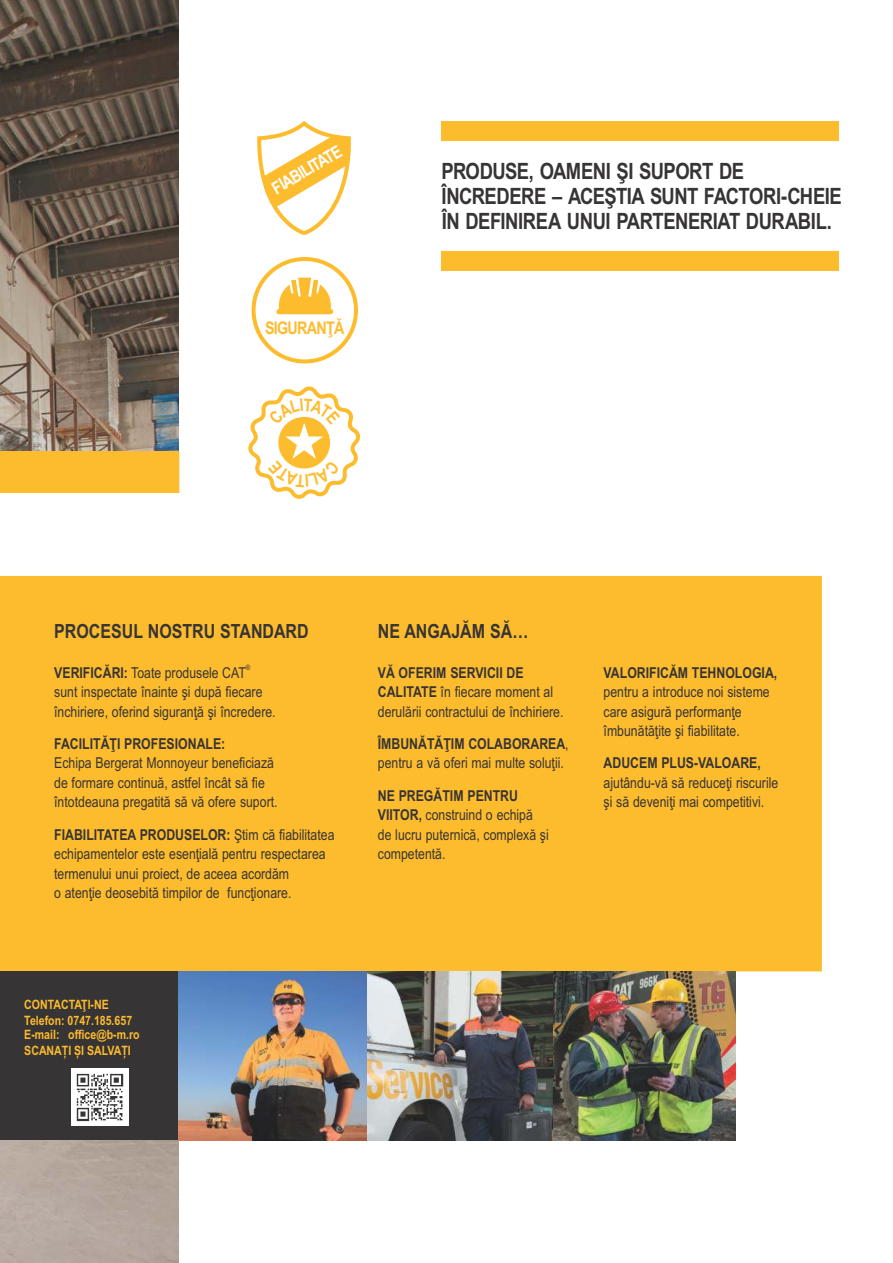
<style>
.page{position:relative;width:893px;height:1263px;background:#fff}
.page>*{position:absolute;margin:0;border:0;box-sizing:border-box;transform-origin:0 0}
.t1{font:700 22.5px/24.8px "Arial Narrow";letter-spacing:-.02em;color:#373435}
.t2{font:700 19.5px "Arial Narrow";color:#373435}
.t3{font:700 17.4px "Arial Narrow";color:#fefefe}
.t4{font:700 17.4px "Arial Narrow";letter-spacing:-.04em;color:#fdbc2d}
.t5{font:15px/19.5px "Arial Narrow";color:#373435}
.t6{font:700 15px "Arial Narrow";color:#373435}
.t7{font:700 12.9px/16.2px "Arial Narrow";color:#fdbc2d}
.t8{font:7.5px "Arial Narrow";color:#373435}
.s1{font-weight:700}
</style>
<div class="page">
<img style="left:0;top:0;width:178px;height:451px">
<div style="left:442px;top:251px;width:397px;height:20px;background:#fdbc2d"></div>
<div style="left:442px;top:121px;width:397px;height:19px;background:#fdbc2d"></div>
<svg style="left:0;top:451px;width:822px;height:520px;fill:#fdbc2d"></svg>
<img style="left:178px;top:971px;width:558px;height:169px">
<div style="left:252px;top:257px;width:106px;height:106px;border:4px solid #fdbc2d;border-radius:50%"></div>
<svg style="left:257px;top:121px;width:94px;height:114px"></svg>
<svg style="left:275px;top:277px;width:59px;height:38px"></svg>
<div style="left:0;top:971px;width:178px;height:169px;background:#373435"></div>
<img style="left:71px;top:1068px;width:58px;height:58px">
<svg style="left:244px;top:351px;width:120px;height:171px"></svg>
<p class="t3" style="left:270px;top:184px;width:80px;rotate:-31deg">FIABILITATE</p>
<p class="t4" style="left:265px;top:322px;width:81px">SIGURANŢĂ</p>
<h1 class="t1" style="left:442px;top:161px;width:402px">PRODUSE, OAMENI ŞI SUPORT DE<br>ÎNCREDERE – ACEŞTIA SUNT FACTORI-CHEIE<br>ÎN DEFINIREA UNUI PARTENERIAT DURABIL.</h1>
<h2 class="t2" style="left:54px;top:624px;width:256px">PROCESUL NOSTRU STANDARD</h2>
<p class="t8" style="left:246px;top:665px;width:6px">®</p>
<p class="t5" style="left:54px;top:664px;width:193px"><span class="s1">VERIFICĂRI:</span> Toate produsele CAT</p>
<p class="t5" style="left:54px;top:683px;width:223px">sunt inspectate înainte şi după fiecare închiriere, oferind siguranţă şi încredere.</p>
<p class="t6" style="left:54px;top:738px;width:173px">FACILITĂŢI PROFESIONALE:</p>
<p class="t5" style="left:54px;top:755px;width:225px">Echipa Bergerat Monnoyeur beneficiază de formare continuă, astfel încât să fie întotdeauna pregatită să vă ofere suport.</p>
<p class="t5" style="left:54px;top:826px;width:282px"><span class="s1">FIABILITATEA PRODUSELOR:</span> Ştim că fiabilitatea echipamentelor este esenţială pentru respectarea termenului unui proiect, de aceea acordăm<br>o atenţie deosebită timpilor de funcţionare.</p>
<p class="t7" style="left:24px;top:998px;width:109px">CONTACTAŢI-NE<br>Telefon: 0747.185.657</p>
<p class="t7" style="left:24px;top:1027px;width:117px">E-mail: office@b-m.ro<br>SCANAȚI ȘI SALVAȚI</p>
<h2 class="t2" style="left:378px;top:624px;width:152px">NE ANGAJĂM SĂ…</h2>
<p class="t5" style="left:378px;top:664px;width:187px"><span class="s1">VĂ OFERIM SERVICII DE<br>CALITATE</span> în fiecare moment al derulării contractului de închiriere.</p>
<p class="t5" style="left:378px;top:735px;width:192px"><span class="s1">ÎMBUNĂTĂŢIM COLABORAREA</span>, pentru a vă oferi mai multe soluţii.</p>
<p class="t5" style="left:378px;top:787px;width:172px"><span class="s1">NE PREGĂTIM PENTRU<br>VIITOR,</span> construind o echipă de lucru puternică, complexă şi</p>
<p class="t5" style="left:378px;top:845px;width:69px">competentă.</p>
<p class="t6" style="left:604px;top:667px;width:175px">VALORIFICĂM TEHNOLOGIA,</p>
<p class="t5" style="left:604px;top:683px;width:168px">pentru a introduce noi sisteme care asigură performanţe îmbunătăţite şi fiabilitate.</p>
<p class="t6" style="left:604px;top:757px;width:159px">ADUCEM PLUS-VALOARE,</p>
<p class="t5" style="left:604px;top:774px;width:176px">ajutându-vă să reduceţi riscurile şi să deveniţi mai competitivi.</p>
</div>
